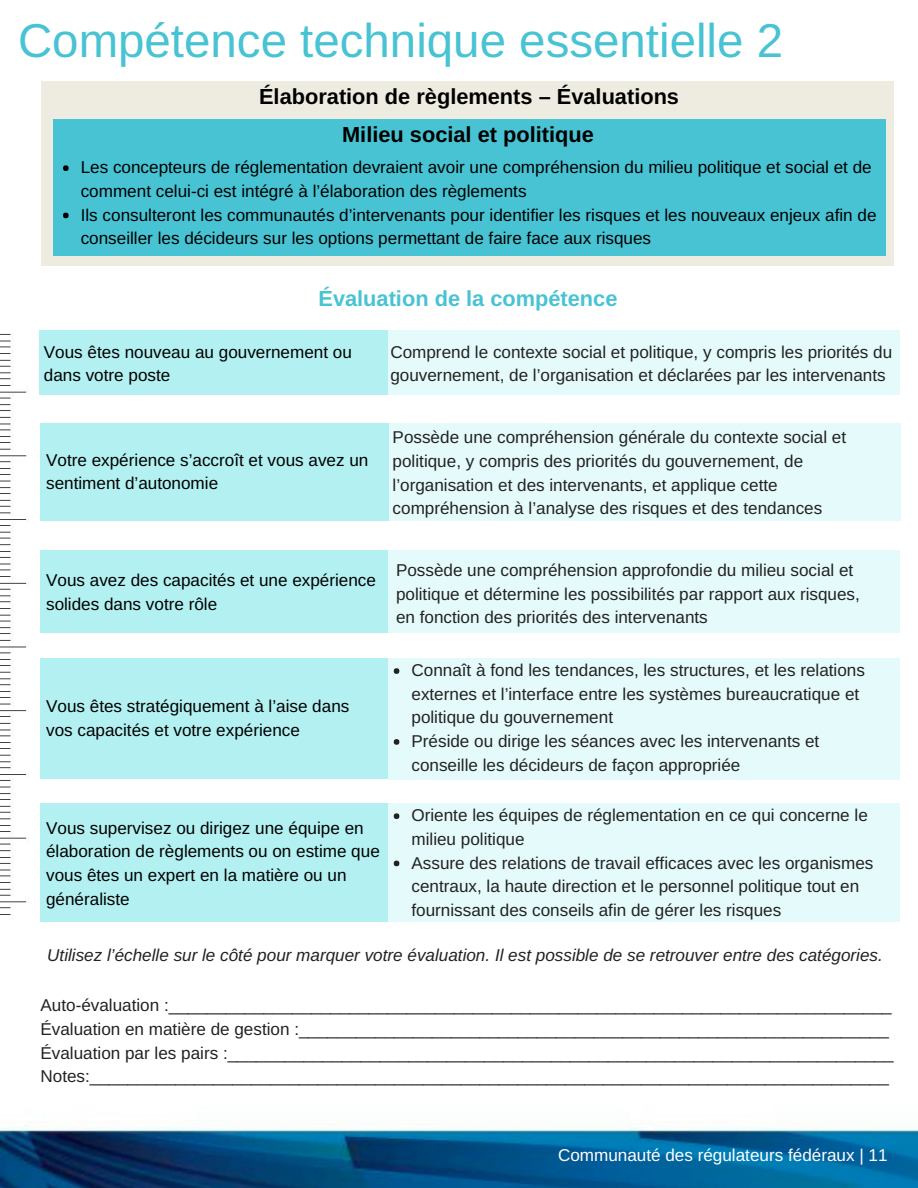
<style>
.page{position:relative;width:918px;height:1188px;background:#fff}
.page>*{position:absolute;margin:0;border:0;box-sizing:border-box;transform-origin:0 0}
.t1{font:47.4px "Arimo";color:#47c3d3}
.t2{font:700 21.75px/38.2px "Arimo";color:#000;text-align:center}
.t3{font:700 21.75px "Arimo";color:#47c3d3}
.t4{font:17.1px/23.7px "Arimo";color:#222}
.t5{font:17.1px/23.7px "Arimo";color:#000}
.t6{font:italic 17.1px "Arimo";color:#222}
.t7{font:17.1px "Arimo";color:#fff}
</style>
<div class="page">
<img style="left:0;top:81px;width:918px;height:1107px">
<div style="left:39px;top:331px;width:359px;height:64px;background:#b2f0f1"></div>
<div style="left:41px;top:423px;width:358px;height:98px;background:#b2f0f1"></div>
<div style="left:41px;top:550px;width:358px;height:82px;background:#b2f0f1"></div>
<div style="left:41px;top:658px;width:358px;height:120px;background:#b2f0f1"></div>
<div style="left:41px;top:803px;width:358px;height:118px;background:#b2f0f1"></div>
<div style="left:388px;top:331px;width:512px;height:64px;background:#e5fafa"></div>
<div style="left:389px;top:423px;width:512px;height:98px;background:#e5fafa"></div>
<div style="left:388px;top:550px;width:512px;height:82px;background:#e5fafa"></div>
<div style="left:388px;top:658px;width:512px;height:122px;background:#e5fafa"></div>
<div style="left:388px;top:803px;width:512px;height:118px;background:#e5fafa"></div>
<svg style="left:394px;top:813px;width:5px;height:6px"></svg>
<svg style="left:394px;top:861px;width:5px;height:5px"></svg>
<svg style="left:394px;top:668px;width:5px;height:6px"></svg>
<svg style="left:394px;top:739px;width:5px;height:6px"></svg>
<img style="left:0;top:331px;width:29px;height:589px">
<div style="left:42px;top:81px;width:852px;height:185px;background:#eeece1"></div>
<div style="left:53px;top:119px;width:832px;height:136px;background:#47c3d3"></div>
<svg style="left:63px;top:165px;width:6px;height:6px"></svg>
<svg style="left:63px;top:213px;width:6px;height:5px"></svg>
<h1 class="t1" style="left:18px;top:14px;width:767px">Compétence technique essentielle 2</h1>
<p class="t2" style="left:259px;top:77px;width:421px">Élaboration de règlements – Évaluations<br>Milieu social et politique</p>
<p class="t5" style="left:81px;top:155px;width:797px">Les concepteurs de réglementation devraient avoir une compréhension du milieu politique et social et de comment celui-ci est intégré à l’élaboration des règlements<br>Ils consulteront les communautés d’intervenants pour identifier les risques et les nouveaux enjeux afin de conseiller les décideurs sur les options permettant de faire face aux risques</p>
<p class="t3" style="left:319px;top:286px;width:300px">Évaluation de la compétence</p>
<p class="t5" style="left:44px;top:340px;width:310px">Vous êtes nouveau au gouvernement ou dans votre poste</p>
<p class="t4" style="left:390px;top:340px;width:503px">Comprend le contexte social et politique, y compris les priorités du gouvernement, de l’organisation et déclarées par les intervenants</p>
<p class="t5" style="left:46px;top:448px;width:324px">Votre expérience s’accroît et vous avez un sentiment d’autonomie</p>
<p class="t4" style="left:393px;top:425px;width:455px">Possède une compréhension générale du contexte social et politique, y compris des priorités du gouvernement, de l’organisation et des intervenants, et applique cette compréhension à l’analyse des risques et des tendances</p>
<p class="t5" style="left:46px;top:568px;width:331px">Vous avez des capacités et une expérience solides dans votre rôle</p>
<p class="t5" style="left:46px;top:694px;width:305px">Vous êtes stratégiquement à l’aise dans vos capacités et votre expérience</p>
<p class="t5" style="left:46px;top:816px;width:335px">Vous supervisez ou dirigez une équipe en élaboration de règlements ou on estime que vous êtes un expert en la matière ou un généraliste</p>
<p class="t4" style="left:396px;top:558px;width:465px">Possède une compréhension approfondie du milieu social et politique et détermine les possibilités par rapport aux risques, en fonction des priorités des intervenants</p>
<p class="t4" style="left:412px;top:658px;width:455px">Connaît à fond les tendances, les structures, et les relations externes et l’interface entre les systèmes bureaucratique et politique du gouvernement<br>Préside ou dirige les séances avec les intervenants et conseille les décideurs de façon appropriée</p>
<p class="t4" style="left:412px;top:803px;width:464px">Oriente les équipes de réglementation en ce qui concerne le milieu politique<br>Assure des relations de travail efficaces avec les organismes centraux, la haute direction et le personnel politique tout en fournissant des conseils afin de gérer les risques</p>
<p class="t6" style="left:47px;top:945px;width:837px">Utilisez l’échelle sur le côté pour marquer votre évaluation. Il est possible de se retrouver entre des catégories.</p>
<p class="t4" style="left:40px;top:994px;width:855px">Auto-évaluation :____________________________________________________________________________ Évaluation en matière de gestion :______________________________________________________________ Évaluation par les pairs :______________________________________________________________________ Notes:____________________________________________________________________________________</p>
<p class="t7" style="left:558px;top:1146px;width:331px">Communauté des régulateurs fédéraux | 11</p>
</div>
